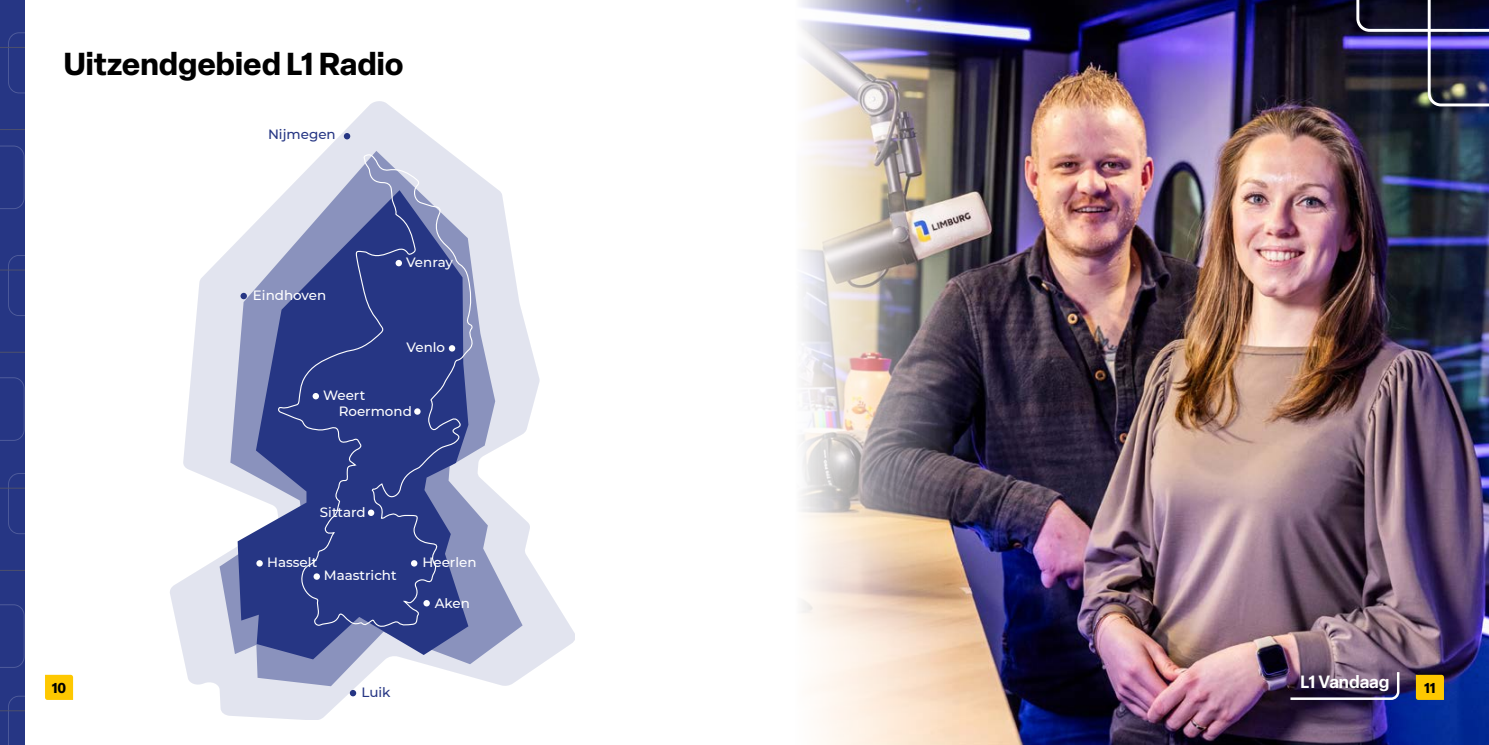
<style>
.page{position:relative;width:1489px;height:745px;background:#fff}
.page>*{position:absolute;margin:0;border:0;box-sizing:border-box;transform-origin:0 0}
.t1{font:700 31.25px "Elza";color:#000}
.t2{font:600 17.5px "Elza";color:#fff}
.t3{font:700 14.12px "Elza";color:#000}
.t4{font:500 13.5px "Montserrat";color:#fff}
.t5{font:500 13.5px "Montserrat";color:#263684}
</style>
<div class="page">
<svg style="left:45px;top:674px;width:28px;height:25px"></svg>
<div style="left:0;top:0;width:25px;height:744px;background:#263684"></div>
<svg style="left:0;top:32px;width:25px;height:98px"></svg>
<svg style="left:0;top:145px;width:25px;height:64px"></svg>
<svg style="left:0;top:255px;width:25px;height:61px"></svg>
<svg style="left:0;top:377px;width:25px;height:63px"></svg>
<svg style="left:0;top:473px;width:25px;height:61px"></svg>
<svg style="left:0;top:604px;width:25px;height:63px"></svg>
<svg style="left:0;top:695px;width:25px;height:49px"></svg>
<img style="left:1008px;top:0;width:480px;height:744px">
<svg style="left:170px;top:260px;width:405px;height:458px"></svg>
<svg style="left:219px;top:171px;width:303px;height:514px;fill:#e2e4ef"></svg>
<svg style="left:237px;top:190px;width:41px;height:469px;background:#8f97bf"></svg>
<svg style="left:278px;top:101px;width:196px;height:617px;background:#6d78ac"></svg>
<svg style="left:344px;top:133px;width:6px;height:6px"></svg>
<div style="left:240px;top:292px;width:7px;height:7px;background:#263684;border-radius:50%"></div>
<svg style="left:256px;top:559px;width:7px;height:7px"></svg>
<div style="left:350px;top:689px;width:6px;height:7px;background:#263684;border-radius:50%"></div>
<svg style="left:423px;top:599px;width:7px;height:7px"></svg>
<svg style="left:411px;top:559px;width:6px;height:7px"></svg>
<div style="left:313px;top:573px;width:7px;height:6px;background:#fff;border-radius:50%"></div>
<svg style="left:368px;top:509px;width:6px;height:6px"></svg>
<svg style="left:414px;top:408px;width:6px;height:6px"></svg>
<svg style="left:312px;top:392px;width:7px;height:7px"></svg>
<svg style="left:449px;top:345px;width:6px;height:6px"></svg>
<div style="left:395px;top:260px;width:7px;height:6px;background:#fff;border-radius:50%"></div>
<svg style="left:1415px;top:674px;width:28px;height:25px"></svg>
<svg style="left:1356px;top:0;width:132px;height:106px;background:#313055"></svg>
<img style="left:801px;top:0;width:207px;height:744px">
<svg style="left:1287px;top:669px;width:113px;height:31px;background:#5b4a67"></svg>
<h1 class="t1" style="left:64px;top:41px;width:341px">Uitzendgebied L1 Radio</h1>
<p class="t5" style="left:268px;top:125px;width:69px">Nijmegen</p>
<p class="t4" style="left:253px;top:286px;width:75px">Eindhoven</p>
<p class="t4" style="left:323px;top:386px;width:44px">Weert</p>
<p class="t4" style="left:406px;top:253px;width:49px">Venray</p>
<p class="t4" style="left:406px;top:338px;width:40px">Venlo</p>
<p class="t4" style="left:339px;top:401px;width:75px">Roermond</p>
<p class="t3" style="left:52px;top:677px;width:16px">10</p>
<p class="t4" style="left:320px;top:503px;width:47px">Sittard</p>
<p class="t4" style="left:267px;top:552px;width:52px">Hasselt</p>
<p class="t4" style="left:324px;top:565px;width:74px">Maastricht</p>
<p class="t4" style="left:422px;top:552px;width:55px">Heerlen</p>
<p class="t4" style="left:434px;top:593px;width:37px">Aken</p>
<p class="t5" style="left:361px;top:682px;width:31px">Luik</p>
<p class="t2" style="left:1300px;top:669px;width:91px">L1 Vandaag</p>
<p class="t3" style="left:1423px;top:677px;width:13px">11</p>
</div>
